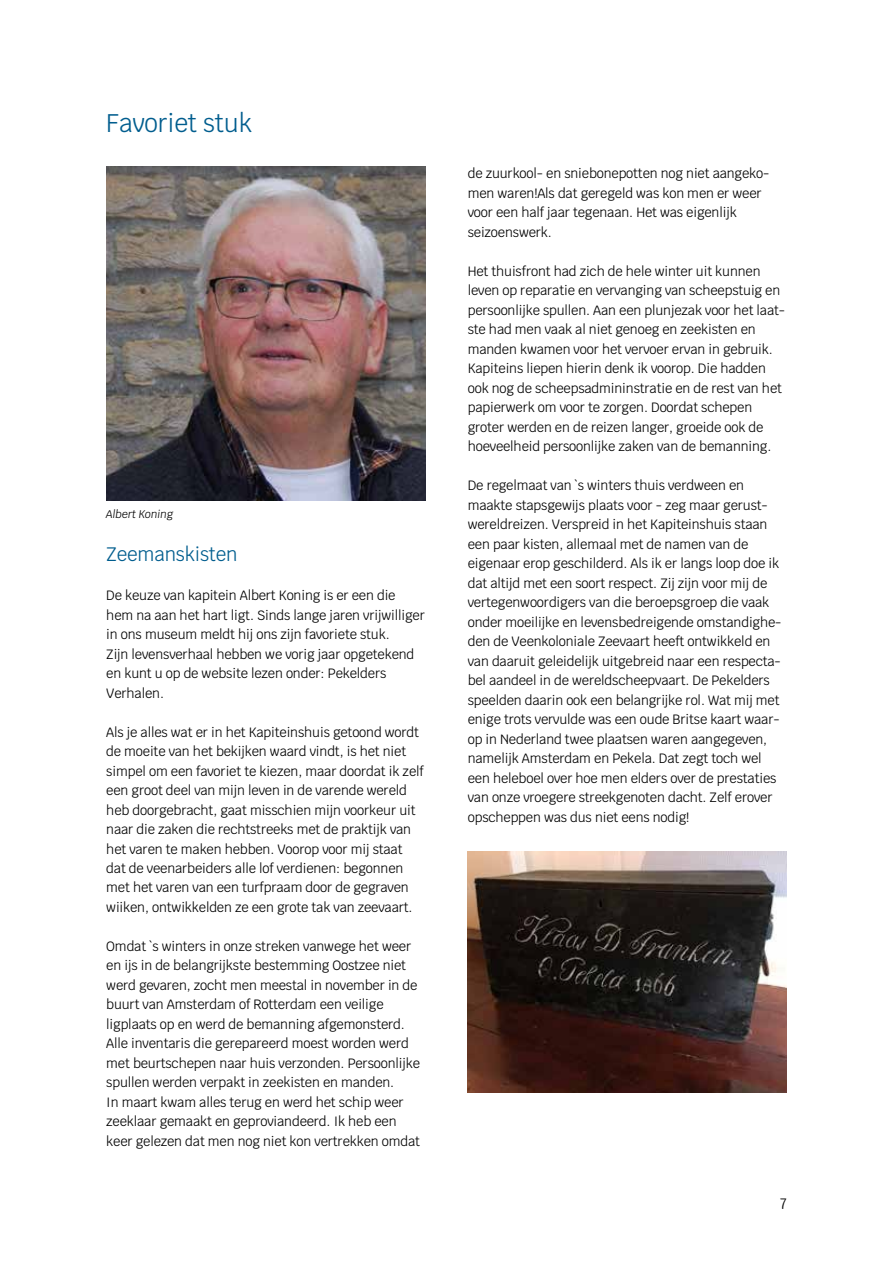
<style>
.page{position:relative;width:893px;height:1263px;background:#fff}
.page>*{position:absolute;margin:0;border:0;box-sizing:border-box;transform-origin:0 0}
.t1{font:25.5px "Krub";letter-spacing:-.005em;color:#005d8e;scale:.96 1}
.t2{font:19.5px "Krub";letter-spacing:-.01em;color:#005d8e;scale:.96 1}
.t3{font:15px "Krub";color:#000;scale:.94 1}
.t4{font:13.5px/19.5px "Krub";letter-spacing:-.01em;color:#000;scale:.96 1}
.t5{font:italic 11.1px "Krub";letter-spacing:-.005em;color:#000;scale:.96 1}
</style>
<div class="page">
<img style="left:106px;top:166px;width:319px;height:334px">
<img style="left:468px;top:851px;width:318px;height:241px">
<h1 class="t1" style="left:106px;top:101px;width:153px">Favoriet stuk</h1>
<p class="t5" style="left:106px;top:505px;width:71px">Albert Koning</p>
<h2 class="t2" style="left:106px;top:538px;width:138px">Zeemanskisten</h2>
<p class="t4" style="left:106px;top:585px;width:333px">De keuze van kapitein Albert Koning is er een die hem na aan het hart ligt. Sinds lange jaren vrijwilliger in ons museum meldt hij ons zijn favoriete stuk.<br>Zijn levensverhaal hebben we vorig jaar opgetekend en kunt u op de website lezen onder: Pekelders Verhalen.</p>
<p class="t4" style="left:106px;top:722px;width:332px">Als je alles wat er in het Kapiteinshuis getoond wordt de moeite van het bekijken waard vindt, is het niet simpel om een favoriet te kiezen, maar doordat ik zelf een groot deel van mijn leven in de varende wereld heb doorgebracht, gaat misschien mijn voorkeur uit naar die zaken die rechtstreeks met de praktijk van het varen te maken hebben. Voorop voor mij staat dat de veenarbeiders alle lof verdienen: begonnen met het varen van een turfpraam door de gegraven wiiken, ontwikkelden ze een grote tak van zeevaart.</p>
<p class="t4" style="left:106px;top:936px;width:328px">Omdat `s winters in onze streken vanwege het weer en ijs in de belangrijkste bestemming Oostzee niet werd gevaren, zocht men meestal in november in de buurt van Amsterdam of Rotterdam een veilige ligplaats op en werd de bemanning afgemonsterd.<br>Alle inventaris die gerepareerd moest worden werd met beurtschepen naar huis verzonden. Persoonlijke spullen werden verpakt in zeekisten en manden.<br>In maart kwam alles terug en werd het schip weer zeeklaar gemaakt en geproviandeerd. Ik heb een keer gelezen dat men nog niet kon vertrekken omdat</p>
<p class="t4" style="left:468px;top:164px;width:316px">de zuurkool- en sniebonepotten nog niet aangeko&shy;men waren!Als dat geregeld was kon men er weer voor een half jaar tegenaan. Het was eigenlijk seizoenswerk.</p>
<p class="t4" style="left:468px;top:261px;width:332px">Het thuisfront had zich de hele winter uit kunnen leven op reparatie en vervanging van scheepstuig en persoonlijke spullen. Aan een plunjezak voor het laat&shy;ste had men vaak al niet genoeg en zeekisten en manden kwamen voor het vervoer ervan in gebruik.<br>Kapiteins liepen hierin denk ik voorop. Die hadden ook nog de scheepsadmininstratie en de rest van het papierwerk om voor te zorgen. Doordat schepen groter werden en de reizen langer, groeide ook de hoeveelheid persoonlijke zaken van de bemanning.</p>
<p class="t4" style="left:468px;top:476px;width:328px">De regelmaat van `s winters thuis verdween en maakte stapsgewijs plaats voor - zeg maar gerust&shy;wereldreizen. Verspreid in het Kapiteinshuis staan een paar kisten, allemaal met de namen van de eigenaar erop geschilderd. Als ik er langs loop doe ik dat altijd met een soort respect. Zij zijn voor mij de vertegenwoordigers van die beroepsgroep die vaak onder moeilijke en levensbedreigende omstandighe&shy;den de Veenkoloniale Zeevaart heeft ontwikkeld en van daaruit geleidelijk uitgebreid naar een respecta&shy;bel aandeel in de wereldscheepvaart. De Pekelders speelden daarin ook een belangrijke rol. Wat mij met enige trots vervulde was een oude Britse kaart waar&shy;op in Nederland twee plaatsen waren aangegeven, namelijk Amsterdam en Pekela. Dat zegt toch wel een heleboel over hoe men elders over de prestaties van onze vroegere streekgenoten dacht. Zelf erover opscheppen was dus niet eens nodig!</p>
<p class="t3" style="left:780px;top:1191px;width:9px">7</p>
</div>
